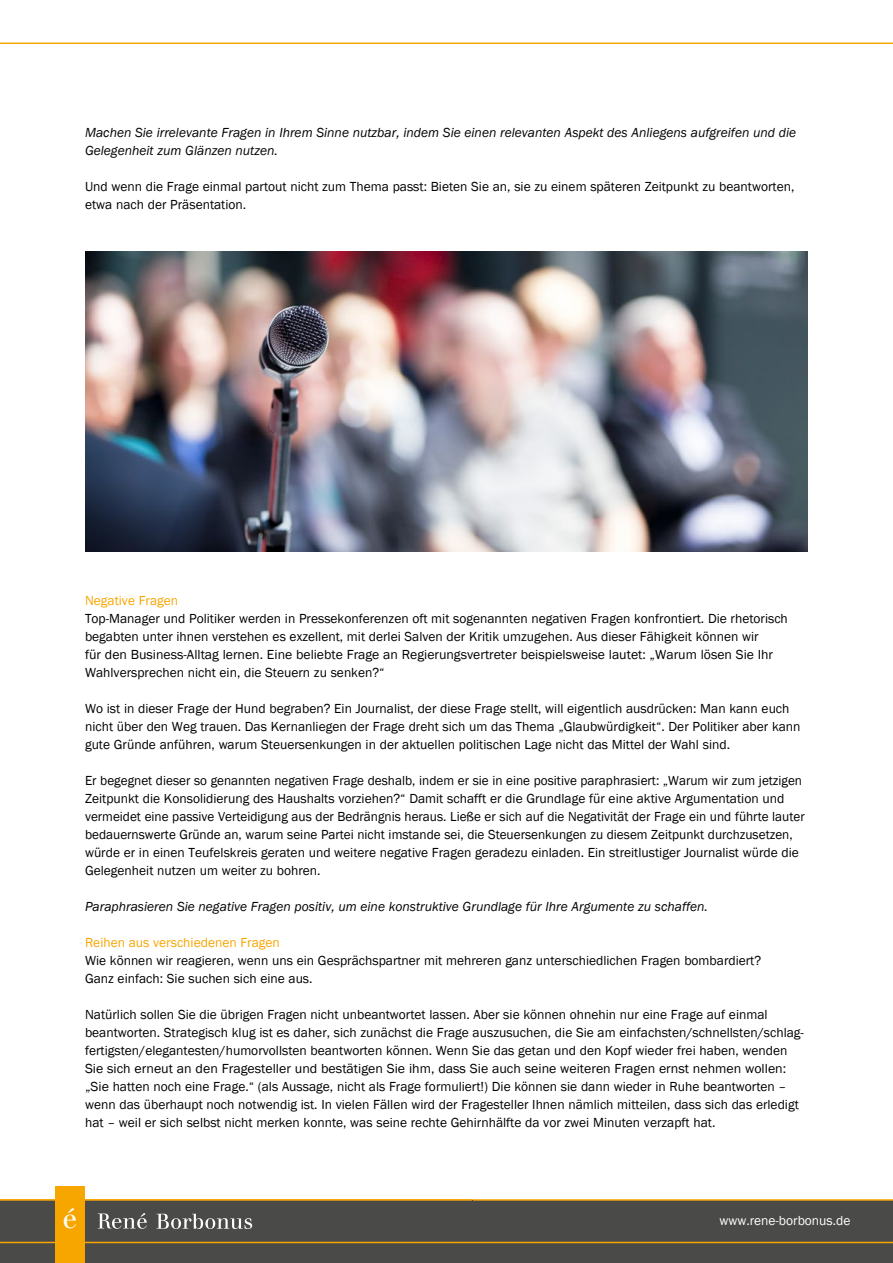
<style>
.page{position:relative;width:893px;height:1263px;background:#fff}
.page>*{position:absolute;margin:0;border:0;box-sizing:border-box;transform-origin:0 0}
.t1{font:27px "Walbaum";color:#fff}
.t2{font:13.5px/18px "Franklin Gothic";color:#000}
.t3{font:italic 13.5px/18px "Franklin Gothic";color:#000}
.t4{font:13.5px "Franklin Gothic";color:#f7a600}
.t5{font:13.5px "Franklin Gothic";color:#fff}
</style>
<div class="page">
<hr style="left:0;top:43px;width:893px;height:1px;background:#f7a600">
<div style="left:0;top:1200px;width:893px;height:63px;background:#4a4a49"></div>
<hr style="left:0;top:1199px;width:893px;height:2px;background:#f7a600">
<div style="left:55px;top:1186px;width:30px;height:77px;background:#f7a600"></div>
<svg style="left:98px;top:1213px;width:49px;height:16px"></svg>
<svg style="left:156px;top:1214px;width:96px;height:15px"></svg>
<hr style="left:0;top:1242px;width:893px;height:1px;background:#f7a600">
<img style="left:85px;top:252px;width:723px;height:300px">
<p class="t3" style="left:85px;top:124px;width:713px">Machen Sie irrelevante Fragen in Ihrem Sinne nutzbar, indem Sie einen relevanten Aspekt des Anliegens aufgreifen und die<br>Gelegenheit zum Glänzen nutzen.</p>
<p class="t2" style="left:85px;top:178px;width:711px">Und wenn die Frage einmal partout nicht zum Thema passt: Bieten Sie an, sie zu einem späteren Zeitpunkt zu beantworten, etwa nach der Präsentation.</p>
<p class="t4" style="left:85px;top:592px;width:95px">Negative Fragen</p>
<p class="t2" style="left:85px;top:610px;width:704px">Top-Manager und Politiker werden in Pressekonferenzen oft mit sogenannten negativen Fragen konfrontiert. Die rhetorisch begabten unter ihnen verstehen es exzellent, mit derlei Salven der Kritik umzugehen. Aus dieser Fähigkeit können wir<br>für den Business-Alltag lernen. Eine beliebte Frage an Regierungsvertreter beispielsweise lautet: „Warum lösen Sie Ihr Wahlversprechen nicht ein, die Steuern zu senken?“</p>
<p class="t2" style="left:85px;top:700px;width:717px">Wo ist in dieser Frage der Hund begraben? Ein Journalist, der diese Frage stellt, will eigentlich ausdrücken: Man kann euch nicht über den Weg trauen. Das Kernanliegen der Frage dreht sich um das Thema „Glaubwürdigkeit“. Der Politiker aber kann gute Gründe anführen, warum Steuersenkungen in der aktuellen politischen Lage nicht das Mittel der Wahl sind.</p>
<p class="t2" style="left:85px;top:772px;width:721px">Er begegnet dieser so genannten negativen Frage deshalb, indem er sie in eine positive paraphrasiert: „Warum wir zum jetzigen Zeitpunkt die Konsolidierung des Haushalts vorziehen?“ Damit schafft er die Grundlage für eine aktive Argumentation und vermeidet eine passive Verteidigung aus der Bedrängnis heraus. Ließe er sich auf die Negativität der Frage ein und führte lauter bedauernswerte Gründe an, warum seine Partei nicht imstande sei, die Steuersenkungen zu diesem Zeitpunkt durchzusetzen, würde er in einen Teufelskreis geraten und weitere negative Fragen geradezu einladen. Ein streitlustiger Journalist würde die Gelegenheit nutzen um weiter zu bohren.</p>
<p class="t3" style="left:85px;top:898px;width:624px">Paraphrasieren Sie negative Fragen positiv, um eine konstruktive Grundlage für Ihre Argumente zu schaffen.</p>
<p class="t4" style="left:85px;top:934px;width:196px">Reihen aus verschiedenen Fragen</p>
<p class="t2" style="left:85px;top:952px;width:678px">Wie können wir reagieren, wenn uns ein Gesprächspartner mit mehreren ganz unterschiedlichen Fragen bombardiert?<br>Ganz einfach: Sie suchen sich eine aus.</p>
<p class="t2" style="left:85px;top:1006px;width:720px">Natürlich sollen Sie die übrigen Fragen nicht unbeantwortet lassen. Aber sie können ohnehin nur eine Frage auf einmal beantworten. Strategisch klug ist es daher, sich zunächst die Frage auszusuchen, die Sie am einfachsten/schnellsten/schlag&shy;fertigsten/elegantesten/humorvollsten beantworten können. Wenn Sie das getan und den Kopf wieder frei haben, wenden Sie sich erneut an den Fragesteller und bestätigen Sie ihm, dass Sie auch seine weiteren Fragen ernst nehmen wollen: „Sie hatten noch eine Frage.“ (als Aussage, nicht als Frage formuliert!) Die können sie dann wieder in Ruhe beantworten – wenn das überhaupt noch notwendig ist. In vielen Fällen wird der Fragesteller Ihnen nämlich mitteilen, dass sich das erledigt hat – weil er sich selbst nicht merken konnte, was seine rechte Gehirnhälfte da vor zwei Minuten verzapft hat.</p>
<h1 class="t1" style="left:63px;top:1202px;width:17px">é</h1>
<p class="t5" style="left:719px;top:1212px;width:133px">www.rene-borbonus.de</p>
</div>
